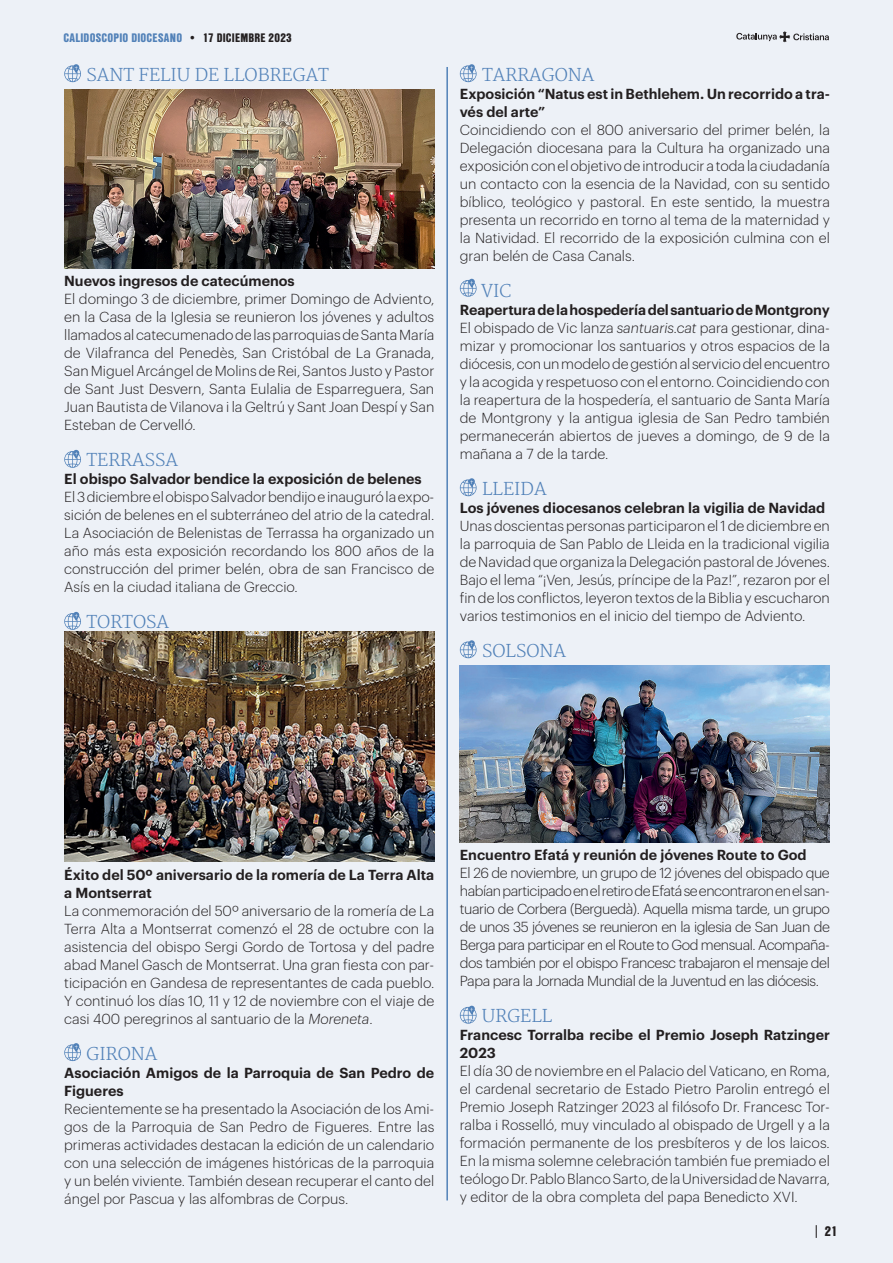
<style>
.page{position:relative;width:893px;height:1263px;background:#edf1f7}
.page>*{position:absolute;margin:0;border:0;box-sizing:border-box;transform-origin:0 0}
.CALIDOSCOPI_CIUTATS_V_E{font:300 17.25px "Merriweather";color:#5181b8}
.TEXTO_PPAL_CAT_V_E{font:300 14.25px/18px "Graphik";color:#231f20;text-align:justify}
.TEXTO_PPAL_CAT_V_E-2{font:600 14.25px/18px "Graphik";color:#231f20}
.t1{font:900 13.5px "Nimbus San Con LOT";color:#231f20}
.t2{font:900 12px "Nimbus San Con LOT";letter-spacing:.02em;color:#5181b8}
.s1{color:#231f20}
.s2{font-style:italic}
</style>
<div class="page">
<hr style="left:446px;top:67px;width:2px;height:1133px;background:#5181b8">
<svg style="left:64px;top:64px;width:17px;height:18px"></svg>
<img style="left:64px;top:90px;width:370px;height:178px">
<svg style="left:64px;top:450px;width:17px;height:18px"></svg>
<svg style="left:64px;top:612px;width:17px;height:18px"></svg>
<img style="left:64px;top:632px;width:370px;height:229px">
<svg style="left:64px;top:1043px;width:17px;height:18px"></svg>
<svg style="left:460px;top:64px;width:17px;height:18px"></svg>
<svg style="left:460px;top:279px;width:17px;height:18px"></svg>
<svg style="left:460px;top:478px;width:17px;height:18px"></svg>
<svg style="left:460px;top:640px;width:17px;height:18px"></svg>
<img style="left:460px;top:666px;width:370px;height:176px">
<svg style="left:460px;top:1006px;width:17px;height:18px"></svg>
<svg style="left:816px;top:1225px;width:1px;height:13px"></svg>
<svg style="left:736px;top:31px;width:93px;height:11px"></svg>
<p class="t2" style="left:63px;top:28px;width:230px">CALIDOSCOPIO DIOCESANO <span class="s1">• 17 DICIEMBRE 2023</span></p>
<p class="CALIDOSCOPI_CIUTATS_V_E" style="left:87px;top:64px;width:244px">SANT FELIU DE LLOBREGAT</p>
<p class="TEXTO_PPAL_CAT_V_E-2" style="left:64px;top:271px;width:232px">Nuevos ingresos de catecúmenos</p>
<p class="TEXTO_PPAL_CAT_V_E" style="left:64px;top:289px;width:372px">El domingo 3 de diciembre, primer Domingo de Adviento, en la Casa de la Iglesia se reunieron los jóvenes y adultos llamados al catecumenado de las parroquias de Santa María de Vilafranca del Penedès, San Cristóbal de La Granada, San Miguel Arcángel de Molins de Rei, Santos Justo y Pastor de Sant Just Desvern, Santa Eulalia de Esparreguera, San Juan Bautista de Vilanova i la Geltrú y Sant Joan Despí y San Esteban de Cervelló.</p>
<p class="CALIDOSCOPI_CIUTATS_V_E" style="left:87px;top:450px;width:93px">TERRASSA</p>
<p class="TEXTO_PPAL_CAT_V_E-2" style="left:64px;top:469px;width:359px">El obispo Salvador bendice la exposición de belenes</p>
<p class="TEXTO_PPAL_CAT_V_E" style="left:64px;top:487px;width:372px">El 3 diciembre el obispo Salvador bendijo e inauguró la expo&shy;sición de belenes en el subterráneo del atrio de la catedral.<br>La Asociación de Belenistas de Terrassa ha organizado un año más esta exposición recordando los 800 años de la construcción del primer belén, obra de san Francisco de Asís en la ciudad italiana de Greccio.</p>
<p class="CALIDOSCOPI_CIUTATS_V_E" style="left:87px;top:612px;width:84px">TORTOSA</p>
<p class="CALIDOSCOPI_CIUTATS_V_E" style="left:482px;top:64px;width:114px">TARRAGONA</p>
<p class="TEXTO_PPAL_CAT_V_E-2" style="left:460px;top:83px;width:372px">Exposición “Natus est in Bethlehem. Un recorrido a tra&shy;vés del arte”</p>
<p class="TEXTO_PPAL_CAT_V_E" style="left:460px;top:119px;width:372px">Coincidiendo con el 800 aniversario del primer belén, la Delegación diocesana para la Cultura ha organizado una exposición con el objetivo de introducir a toda la ciudadanía un contacto con la esencia de la Navidad, con su sentido bíblico, teológico y pastoral. En este sentido, la muestra presenta un recorrido en torno al tema de la maternidad y la Natividad. El recorrido de la exposición culmina con el gran belén de Casa Canals.</p>
<p class="CALIDOSCOPI_CIUTATS_V_E" style="left:481px;top:280px;width:32px">VIC</p>
<p class="TEXTO_PPAL_CAT_V_E-2" style="left:460px;top:299px;width:371px">Reapertura de la hospedería del santuario de Montgrony</p>
<p class="TEXTO_PPAL_CAT_V_E" style="left:460px;top:317px;width:372px">El obispado de Vic lanza <span class="s2">santuaris.cat</span> para gestionar, dina&shy;mizar y promocionar los santuarios y otros espacios de la diócesis, con un modelo de gestión al servicio del encuentro y la acogida y respetuoso con el entorno. Coincidiendo con la reapertura de la hospedería, el santuario de Santa María de Montgrony y la antigua iglesia de San Pedro también permanecerán abiertos de jueves a domingo, de 9 de la mañana a 7 de la tarde.</p>
<p class="CALIDOSCOPI_CIUTATS_V_E" style="left:482px;top:478px;width:66px">LLEIDA</p>
<p class="TEXTO_PPAL_CAT_V_E-2" style="left:460px;top:497px;width:367px">Los jóvenes diocesanos celebran la vigilia de Navidad</p>
<p class="TEXTO_PPAL_CAT_V_E" style="left:460px;top:515px;width:372px">Unas doscientas personas participaron el 1 de diciembre en la parroquia de San Pablo de Lleida en la tradicional vigilia de Navidad que organiza la Delegación pastoral de Jóvenes.<br>Bajo el lema “¡Ven, Jesús, príncipe de la Paz!”, rezaron por el fin de los conflictos, leyeron textos de la Biblia y escucharon varios testimonios en el inicio del tiempo de Adviento.</p>
<p class="CALIDOSCOPI_CIUTATS_V_E" style="left:482px;top:640px;width:85px">SOLSONA</p>
<p class="TEXTO_PPAL_CAT_V_E-2" style="left:64px;top:864px;width:371px">Éxito del 50º aniversario de la romería de La Terra Alta a Montserrat</p>
<p class="TEXTO_PPAL_CAT_V_E" style="left:64px;top:900px;width:372px">La conmemoración del 50º aniversario de la romería de La Terra Alta a Montserrat comenzó el 28 de octubre con la asistencia del obispo Sergi Gordo de Tortosa y del padre abad Manel Gasch de Montserrat. Una gran fiesta con par&shy;ticipación en Gandesa de representantes de cada pueblo.<br>Y continuó los días 10, 11 y 12 de noviembre con el viaje de casi 400 peregrinos al santuario de la <span class="s2">Moreneta</span>.</p>
<p class="CALIDOSCOPI_CIUTATS_V_E" style="left:87px;top:1043px;width:73px">GIRONA</p>
<p class="TEXTO_PPAL_CAT_V_E-2" style="left:64px;top:1062px;width:372px">Asociación Amigos de la Parroquia de San Pedro de<br>Figueres</p>
<p class="TEXTO_PPAL_CAT_V_E" style="left:64px;top:1098px;width:372px">Recientemente se ha presentado la Asociación de los Ami&shy;gos de la Parroquia de San Pedro de Figueres. Entre las primeras actividades destacan la edición de un calendario con una selección de imágenes históricas de la parroquia y un belén viviente. También desean recuperar el canto del ángel por Pascua y las alfombras de Corpus.</p>
<p class="TEXTO_PPAL_CAT_V_E-2" style="left:460px;top:845px;width:348px">Encuentro Efatá y reunión de jóvenes Route to God</p>
<p class="TEXTO_PPAL_CAT_V_E" style="left:460px;top:863px;width:372px">El 26 de noviembre, un grupo de 12 jóvenes del obispado que habían participado en el retiro de Efatá se encontraron en el san&shy;tuario de Corbera (Berguedà). Aquella misma tarde, un grupo de unos 35 jóvenes se reunieron en la iglesia de San Juan de Berga para participar en el Route to God mensual. Acompaña&shy;dos también por el obispo Francesc trabajaron el mensaje del Papa para la Jornada Mundial de la Juventud en las diócesis.</p>
<p class="CALIDOSCOPI_CIUTATS_V_E" style="left:482px;top:1006px;width:72px">URGELL</p>
<p class="TEXTO_PPAL_CAT_V_E-2" style="left:460px;top:1025px;width:372px">Francesc Torralba recibe el Premio Joseph Ratzinger<br>2023</p>
<p class="TEXTO_PPAL_CAT_V_E" style="left:460px;top:1061px;width:372px">El día 30 de noviembre en el Palacio del Vaticano, en Roma, el cardenal secretario de Estado Pietro Parolin entregó el Premio Joseph Ratzinger 2023 al filósofo Dr. Francesc Tor&shy;ralba i Rosselló, muy vinculado al obispado de Urgell y a la formación permanente de los presbíteros y de los laicos.<br>En la misma solemne celebración también fue premiado el teólogo Dr. Pablo Blanco Sarto, de la Universidad de Navarra, y editor de la obra completa del papa Benedicto XVI.</p>
<p class="t1" style="left:825px;top:1221px;width:14px">21</p>
</div>
